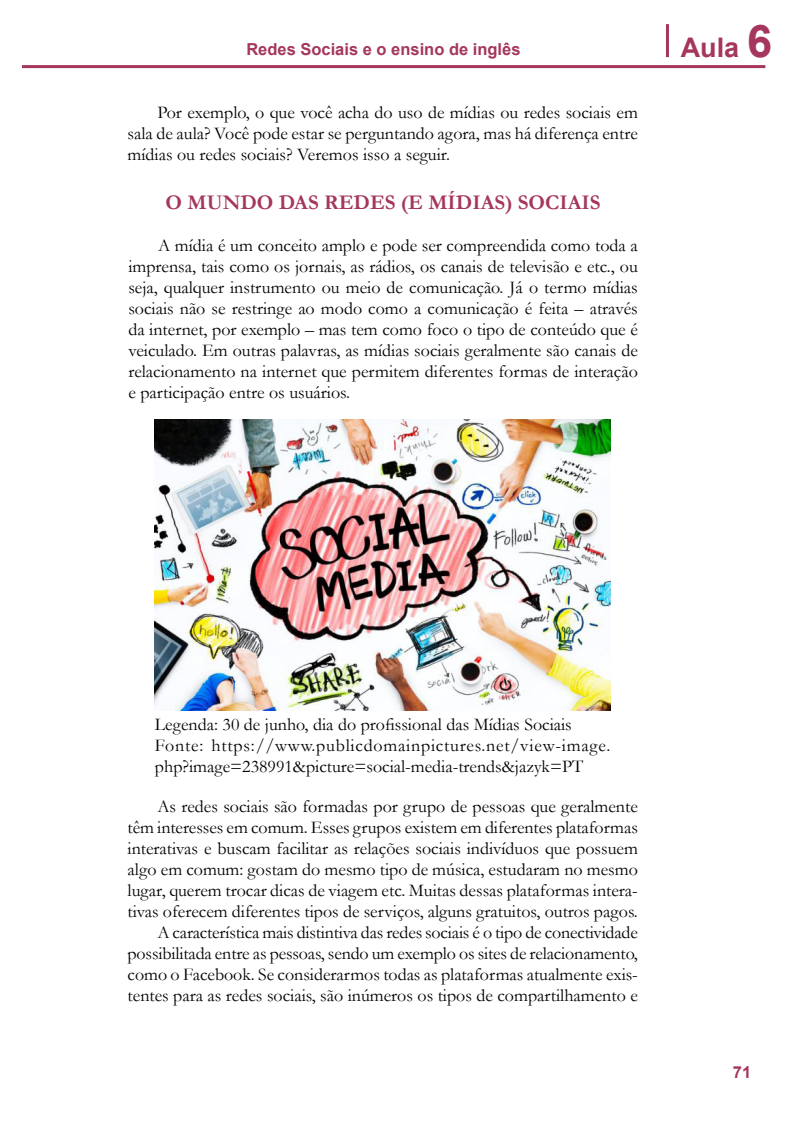
<style>
.page{position:relative;width:808px;height:1127px;background:#fff}
.page>*{position:absolute;margin:0;border:0;box-sizing:border-box;transform-origin:0 0}
.t1{font:700 27px "Arial";color:#a5365d}
.A_-_Entretitulos{font:700 21px "Garamond";color:#a5365d}
.A_-_Texto{font:18px/21px "Garamond";color:#000;text-align:justify}
.A_-_Texto-2{font:18px/21px "Garamond";letter-spacing:.03em;color:#000}
.t2{font:700 16.5px "Arial";color:#a5365d}
.s1{font-size:45px}
</style>
<div class="page">
<hr style="left:666px;top:24px;width:3px;height:33px;background:#a5365d">
<hr style="left:22px;top:65px;width:743px;height:3px;background:#a5365d">
<img style="left:155px;top:419px;width:455px;height:292px">
<p class="t2" style="left:246px;top:38px;width:276px">Redes Sociais e o ensino de inglês</p>
<p class="A_-_Texto" style="left:128px;top:101px;width:512px;text-indent:30px">Por exemplo, o que você acha do uso de mídias ou redes sociais em sala de aula? Você pode estar se perguntando agora, mas há diferença entre mídias ou redes sociais? Veremos isso a seguir.</p>
<p class="A_-_Entretitulos" style="left:166px;top:188px;width:436px">O MUNDO DAS REDES (E MÍDIAS) SOCIAIS</p>
<p class="A_-_Texto" style="left:128px;top:235px;width:511px;text-indent:30px">A mídia é um conceito amplo e pode ser compreendida como toda a imprensa, tais como os jornais, as rádios, os canais de televisão e etc., ou seja, qualquer instrumento ou meio de comunicação. Já o termo mídias sociais não se restringe ao modo como a comunicação é feita – através da internet, por exemplo – mas tem como foco o tipo de conteúdo que é veiculado. Em outras palavras, as mídias sociais geralmente são canais de relacionamento na internet que permitem diferentes formas de interação e participação entre os usuários.</p>
<h1 class="t1" style="left:681px;top:29px;width:93px">Aula <span class="s1">6</span></h1>
<p class="A_-_Texto" style="left:155px;top:713px;width:418px">Legenda: 30 de junho, dia do profissional das Mídias Sociais</p>
<p class="A_-_Texto-2" style="left:155px;top:734px;width:457px">Fonte: https://www.publicdomainpictures.net/view-image. php?image=238991&amp;picture=social-media-trends&amp;jazyk=PT</p>
<p class="A_-_Texto" style="left:128px;top:796px;width:512px;text-indent:30px">As redes sociais são formadas por grupo de pessoas que geralmente têm interesses em comum. Esses grupos existem em diferentes plataformas interativas e buscam facilitar as relações sociais indivíduos que possuem algo em comum: gostam do mesmo tipo de música, estudaram no mesmo lugar, querem trocar dicas de viagem etc. Muitas dessas plataformas intera&shy;tivas oferecem diferentes tipos de serviços, alguns gratuitos, outros pagos.</p>
<p class="A_-_Texto" style="left:128px;top:922px;width:512px;text-indent:30px">A característica mais distintiva das redes sociais é o tipo de conectividade possibilitada entre as pessoas, sendo um exemplo os sites de relacionamento, como o Facebook. Se considerarmos todas as plataformas atualmente exis&shy;tentes para as redes sociais, são inúmeros os tipos de compartilhamento e</p>
<p class="t2" style="left:733px;top:1061px;width:20px">71</p>
</div>
